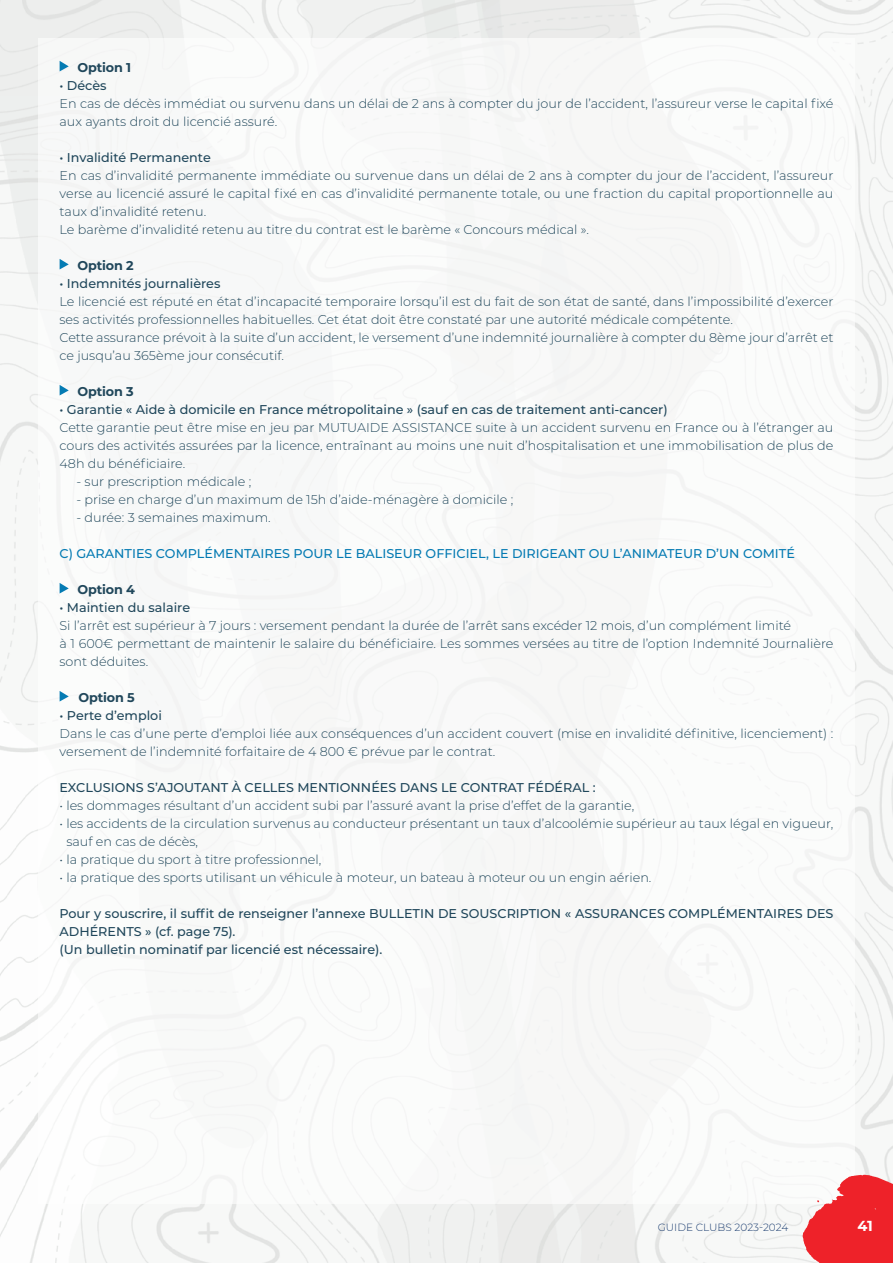
<style>
.page{position:relative;width:893px;height:1263px;background:#fff}
.page>*{position:absolute;margin:0;border:0;box-sizing:border-box;transform-origin:0 0}
.t1{font:700 14.55px "Montserrat";color:#fff}
.t2{font:300 12.75px/18px "Montserrat";color:#20475b}
.t3{font:500 12.75px/18px "Montserrat";color:#20475b}
.t4{font:500 12.75px "Montserrat";color:#057bb3}
.t5{font:700 12.75px "Montserrat";letter-spacing:-.01em;color:#20475b}
.t6{font:300 10.5px "Montserrat";color:#1b3d70}
</style>
<div class="page">
<img style="left:0;top:0;width:893px;height:1263px">
<div style="left:38px;top:38px;width:817px;height:1165px;background:#fff"></div>
<svg style="left:802px;top:1175px;width:91px;height:88px"></svg>
<svg style="left:60px;top:61px;width:9px;height:10px"></svg>
<svg style="left:60px;top:259px;width:9px;height:10px"></svg>
<svg style="left:60px;top:385px;width:9px;height:10px"></svg>
<svg style="left:60px;top:583px;width:9px;height:10px"></svg>
<svg style="left:60px;top:691px;width:9px;height:10px"></svg>
<p class="t5" style="left:77px;top:58px;width:55px">Option 1</p>
<p class="t3" style="left:60px;top:76px;width:49px">• Décès</p>
<p class="t2" style="left:60px;top:94px;width:775px">En cas de décès immédiat ou survenu dans un délai de 2 ans à compter du jour de l’accident, l’assureur verse le capital fixé aux ayants droit du licencié assuré.</p>
<p class="t3" style="left:60px;top:148px;width:153px">• Invalidité Permanente</p>
<p class="t2" style="left:60px;top:166px;width:775px">En cas d’invalidité permanente immédiate ou survenue dans un délai de 2 ans à compter du jour de l’accident, l’assureur verse au licencié assuré le capital fixé en cas d’invalidité permanente totale, ou une fraction du capital proportionnelle au taux d’invalidité retenu.<br>Le barème d’invalidité retenu au titre du contrat est le barème « Concours médical ».</p>
<p class="t5" style="left:77px;top:256px;width:58px">Option 2</p>
<p class="t3" style="left:60px;top:274px;width:162px">• Indemnités journalières</p>
<p class="t2" style="left:60px;top:292px;width:775px">Le licencié est réputé en état d’incapacité temporaire lorsqu’il est du fait de son état de santé, dans l’impossibilité d’exercer ses activités professionnelles habituelles. Cet état doit être constaté par une autorité médicale compétente.<br>Cette assurance prévoit à la suite d’un accident, le versement d’une indemnité journalière à compter du 8ème jour d’arrêt et ce jusqu’au 365ème jour consécutif.</p>
<p class="t5" style="left:77px;top:382px;width:58px">Option 3</p>
<p class="t3" style="left:60px;top:400px;width:610px">• Garantie « Aide à domicile en France métropolitaine » (sauf en cas de traitement anti-cancer)</p>
<p class="t2" style="left:60px;top:418px;width:775px;text-align:justify">Cette garantie peut être mise en jeu par MUTUAIDE ASSISTANCE suite à un accident survenu en France ou à l’étranger au cours des activités assurées par la licence, entraînant au moins une nuit d’hospitalisation et une immobilisation de plus de 48h du bénéficiaire.</p>
<p class="t2" style="left:77px;top:472px;width:176px">- sur prescription médicale ;</p>
<p class="t2" style="left:77px;top:490px;width:438px">- prise en charge d’un maximum de 15h d’aide-ménagère à domicile ;</p>
<p class="t2" style="left:77px;top:508px;width:196px">- durée: 3 semaines maximum.</p>
<p class="t4" style="left:60px;top:545px;width:737px">C) GARANTIES COMPLÉMENTAIRES POUR LE BALISEUR OFFICIEL, LE DIRIGEANT OU L’ANIMATEUR D’UN COMITÉ</p>
<p class="t5" style="left:77px;top:580px;width:59px">Option 4</p>
<p class="t3" style="left:60px;top:598px;width:132px">• Maintien du salaire</p>
<p class="t2" style="left:60px;top:616px;width:775px">Si l’arrêt est supérieur à 7 jours : versement pendant la durée de l’arrêt sans excéder 12 mois, d’un complément limité<br>à 1 600€ permettant de maintenir le salaire du bénéficiaire. Les sommes versées au titre de l’option Indemnité Journalière sont déduites.</p>
<p class="t5" style="left:78px;top:688px;width:58px">Option 5</p>
<p class="t3" style="left:60px;top:706px;width:104px">• Perte d’emploi</p>
<p class="t2" style="left:60px;top:724px;width:775px">Dans le cas d’une perte d’emploi liée aux conséquences d’un accident couvert (mise en invalidité définitive, licenciement) : versement de l’indemnité forfaitaire de 4 800 € prévue par le contrat.</p>
<p class="t3" style="left:60px;top:778px;width:538px">EXCLUSIONS S’AJOUTANT À CELLES MENTIONNÉES DANS LE CONTRAT FÉDÉRAL :</p>
<p class="t2" style="left:60px;top:796px;width:576px">• les dommages résultant d’un accident subi par l’assuré avant la prise d’effet de la garantie,</p>
<p class="t2" style="left:66px;top:814px;width:769px;text-indent:-7px">• les accidents de la circulation survenus au conducteur présentant un taux d’alcoolémie supérieur au taux légal en vigueur, sauf en cas de décès,</p>
<p class="t2" style="left:60px;top:850px;width:263px">• la pratique du sport à titre professionnel,</p>
<p class="t2" style="left:60px;top:868px;width:593px">• la pratique des sports utilisant un véhicule à moteur, un bateau à moteur ou un engin aérien.</p>
<p class="t3" style="left:60px;top:904px;width:775px">Pour y souscrire, il suffit de renseigner l’annexe BULLETIN DE SOUSCRIPTION « ASSURANCES COMPLÉMENTAIRES DES<br>ADHÉRENTS » (cf. page 75).<br>(Un bulletin nominatif par licencié est nécessaire).</p>
<p class="t6" style="left:658px;top:1220px;width:132px">GUIDE CLUBS 2023-2024</p>
<p class="t1" style="left:857px;top:1215px;width:17px">41</p>
</div>
